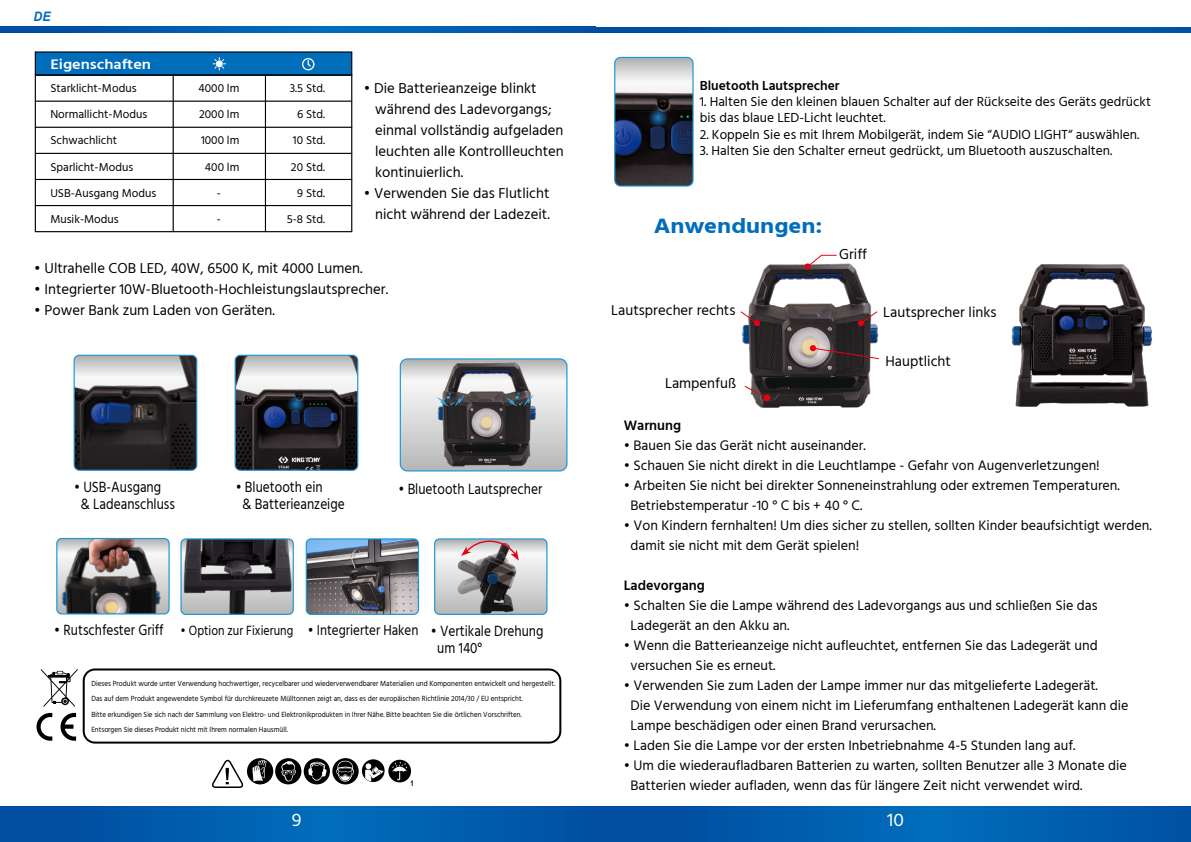
<style>
.page{position:relative;width:1191px;height:842px;background:#fff}
.page>*{position:absolute;margin:0;border:0;box-sizing:border-box;transform-origin:0 0}
.t1{font:700 21.4px "Hind Madurai";color:#006ebb;scale:1.14 1}
.t2{font:18.6px "Hind Madurai";color:#fff;scale:1.04 1}
.t3{font:15.2px/17px "Hind Madurai";color:#000;scale:.88 1}
.t4{font:14.8px/20.8px "Hind Madurai";color:#000}
.t5{font:600 14.2px "Hind Madurai";color:#fff;scale:1.14 1}
.t6{font:14px/20px "Hind Madurai";color:#000}
.t7{font:600 14px "Hind Madurai";color:#000}
.t8{font:13.6px "Hind Madurai";color:#000;scale:.88 1}
.t9{font:13.4px/16.2px "Hind Madurai";color:#000}
.t10{font:600 13.4px "Hind Madurai";color:#000}
.t11{font:italic 700 13px "Arial Narrow";color:#006ebb;scale:1.14 1}
.t12{font:11.8px "Hind Madurai";color:#000}
.t13{font:700 8px "Arial";color:#000;scale:.74 1}
.t14{font:7.6px/15px "Hind Madurai";color:#000;scale:.93 1}
.s1{font-size:15.2px}
.s2{font-size:14.8px}
</style>
<div class="page">
<svg style="left:595px;top:806px;width:596px;height:36px"></svg>
<svg style="left:595px;top:30px;width:596px;height:2px"></svg>
<svg style="left:0;top:806px;width:595px;height:36px"></svg>
<svg style="left:0;top:30px;width:595px;height:2px"></svg>
<img style="left:741px;top:263px;width:138px;height:145px">
<svg style="left:743px;top:385px;width:28px;height:17px"></svg>
<svg style="left:804px;top:254px;width:33px;height:16px"></svg>
<svg style="left:857px;top:311px;width:21px;height:16px"></svg>
<svg style="left:740px;top:311px;width:20px;height:16px"></svg>
<svg style="left:812px;top:347px;width:67px;height:13px"></svg>
<div style="left:809px;top:345px;width:7px;height:6px;background:#e60013;border-radius:50%"></div>
<img style="left:616px;top:57px;width:77px;height:129px">
<svg style="left:647px;top:107px;width:20px;height:20px"></svg>
<div style="left:614px;top:57px;width:79px;height:130px;border:1px solid #1c96d4;border-radius:6px"></div>
<svg style="left:400px;top:359px;width:167px;height:112px"></svg>
<img style="left:1011px;top:264px;width:142px;height:143px">
<img style="left:74px;top:355px;width:123px;height:115px">
<img style="left:236px;top:355px;width:122px;height:115px">
<svg style="left:287px;top:395px;width:17px;height:18px"></svg>
<div style="left:74px;top:355px;width:123px;height:116px;border:1px solid #1c96d4;border-radius:5px"></div>
<div style="left:234px;top:355px;width:124px;height:116px;border:1px solid #1c96d4;border-radius:5px"></div>
<svg style="left:436px;top:540px;width:111px;height:73px"></svg>
<img style="left:58px;top:538px;width:109px;height:76px">
<img style="left:182px;top:540px;width:110px;height:73px">
<img style="left:306px;top:540px;width:111px;height:73px">
<div style="left:56px;top:538px;width:114px;height:76px;border:1px solid #1c96d4;border-radius:5px"></div>
<div style="left:180px;top:538px;width:114px;height:77px;border:1px solid #1c96d4;border-radius:5px"></div>
<div style="left:306px;top:538px;width:113px;height:77px;border:1px solid #1c96d4;border-radius:5px"></div>
<div style="left:434px;top:538px;width:113px;height:77px;border:1px solid #1c96d4;border-radius:5px"></div>
<svg style="left:332px;top:758px;width:27px;height:26px"></svg>
<svg style="left:336px;top:760px;width:18px;height:22px"></svg>
<div style="left:247px;top:758px;width:26px;height:26px;background:#000;border-radius:50%"></div>
<svg style="left:252px;top:760px;width:15px;height:21px"></svg>
<div style="left:275px;top:758px;width:26px;height:26px;background:#000;border-radius:50%"></div>
<svg style="left:281px;top:761px;width:15px;height:20px"></svg>
<div style="left:304px;top:758px;width:26px;height:26px;background:#000;border-radius:50%"></div>
<svg style="left:308px;top:761px;width:19px;height:20px"></svg>
<svg style="left:212px;top:760px;width:31px;height:28px"></svg>
<svg style="left:362px;top:759px;width:22px;height:23px"></svg>
<div style="left:388px;top:760px;width:23px;height:22px;background:#000;border-radius:50%"></div>
<svg style="left:392px;top:762px;width:15px;height:18px"></svg>
<div style="left:83px;top:668px;width:478px;height:76px;border:2px solid #000;border-radius:11px"></div>
<svg style="left:36px;top:713px;width:16px;height:28px"></svg>
<svg style="left:60px;top:713px;width:16px;height:28px"></svg>
<svg style="left:41px;top:669px;width:37px;height:38px"></svg>
<div style="left:35px;top:52px;width:317px;height:23px;background:#006ebb"></div>
<svg style="left:212px;top:57px;width:14px;height:14px"></svg>
<div style="left:302px;top:58px;width:12px;height:12px;border:1px solid #fff;border-radius:50%"></div>
<svg style="left:307px;top:61px;width:5px;height:7px"></svg>
<hr style="left:35px;top:74px;width:317px;height:2px;background:#000">
<hr style="left:35px;top:75px;width:1px;height:157px;background:#000">
<hr style="left:173px;top:75px;width:1px;height:157px;background:#000">
<hr style="left:265px;top:75px;width:1px;height:157px;background:#000">
<hr style="left:351px;top:75px;width:1px;height:157px;background:#000">
<hr style="left:35px;top:101px;width:317px;height:1px;background:#000">
<hr style="left:35px;top:127px;width:317px;height:1px;background:#000">
<hr style="left:35px;top:153px;width:317px;height:1px;background:#000">
<hr style="left:35px;top:179px;width:317px;height:1px;background:#000">
<hr style="left:35px;top:205px;width:317px;height:1px;background:#000">
<hr style="left:35px;top:231px;width:317px;height:1px;background:#000">
<svg style="left:595px;top:27px;width:596px;height:3px"></svg>
<svg style="left:0;top:27px;width:595px;height:3px"></svg>
<p class="t11" style="left:34px;top:7px;width:16px">DE</p>
<p class="t5" style="left:50px;top:56px;width:90px">Eigenschaften</p>
<p class="t12" style="left:50px;top:81px;width:88px">Starklicht-Modus</p>
<p class="t12" style="left:50px;top:107px;width:98px">Normallicht-Modus</p>
<p class="t12" style="left:50px;top:133px;width:68px">Schwachlicht</p>
<p class="t12" style="left:50px;top:160px;width:84px">Sparlicht-Modus</p>
<p class="t12" style="left:50px;top:186px;width:107px">USB-Ausgang Modus</p>
<p class="t12" style="left:50px;top:212px;width:70px">Musik-Modus</p>
<p class="t12" style="left:198px;top:81px;width:42px">4000 lm</p>
<p class="t12" style="left:199px;top:107px;width:42px">2000 lm</p>
<p class="t12" style="left:201px;top:133px;width:40px">1000 lm</p>
<p class="t12" style="left:205px;top:160px;width:36px">400 lm</p>
<p class="t12" style="left:217px;top:186px;width:6px">-</p>
<p class="t12" style="left:217px;top:212px;width:6px">-</p>
<p class="t12" style="left:290px;top:81px;width:37px">3.5 Std.</p>
<p class="t12" style="left:297px;top:107px;width:30px">6 Std.</p>
<p class="t12" style="left:293px;top:133px;width:34px">10 Std.</p>
<p class="t12" style="left:291px;top:160px;width:36px">20 Std.</p>
<p class="t12" style="left:297px;top:186px;width:29px">9 Std.</p>
<p class="t12" style="left:287px;top:212px;width:40px">5-8 Std.</p>
<p class="t4" style="left:375px;top:79px;width:190px;text-indent:-11px">• Die Batterieanzeige blinkt während des Ladevorgangs; einmal vollständig aufgeladen leuchten alle Kontrollleuchten kontinuierlich.</p>
<p class="t4" style="left:364px;top:183px;width:187px;text-align:right">• Verwenden Sie das Flutlicht nicht während der Ladezeit.</p>
<p class="t4" style="left:34px;top:259px;width:330px">• Ultrahelle COB LED, 40W, 6500 K, mit 4000 Lumen.</p>
<p class="t4" style="left:34px;top:280px;width:355px">• Integrierter 10W-Bluetooth-Hochleistungslautsprecher.</p>
<p class="t4" style="left:34px;top:300px;width:242px">• Power Bank zum Laden von Geräten.</p>
<p class="t3" style="left:242px;top:480px;width:118px;text-indent:-7px">• Bluetooth ein<br>&amp; Batterieanzeige</p>
<p class="t3" style="left:74px;top:480px;width:100px">• USB-Ausgang</p>
<p class="t3" style="left:398px;top:482px;width:165px">• Bluetooth Lautsprecher</p>
<p class="t3" style="left:81px;top:497px;width:109px">&amp; Ladeanschluss</p>
<p class="t8" style="left:54px;top:622px;width:415px"><span class="s1">• Rutschfester Griff</span> • Option zur Fixierung <span class="s2">• Integrierter Haken</span></p>
<p class="t3" style="left:437px;top:623px;width:122px;text-indent:-7px">• Vertikale Drehung um 140°</p>
<p class="t14" style="left:91px;top:677px;width:500px">Dieses Produkt wurde unter Verwendung hochwertiger, recycelbarer und wiederverwendbarer Materialien und Komponenten entwickelt und hergestellt.<br>Das auf dem Produkt angewendete Symbol für durchkreuzete Mülltonnen zeigt an, dass es der europäischen Richtlinie 2014/30 / EU entspricht.<br>Bitte erkundigen Sie sich nach der Sammlung von Elektro- und Elektronikprodukten in Ihrer Nähe. Bitte beachten Sie die örtlichen Vorschriften.<br>Entsorgen Sie dieses Produkt nicht mit Ihrem normalen Hausmüll.</p>
<p class="t13" style="left:410px;top:777px;width:6px">1</p>
<p class="t10" style="left:700px;top:77px;width:141px">Bluetooth Lautsprecher</p>
<p class="t9" style="left:700px;top:95px;width:452px">1. Halten Sie den kleinen blauen Schalter auf der Rückseite des Geräts gedrückt bis das blaue LED-Licht leuchtet.</p>
<p class="t9" style="left:700px;top:127px;width:441px">2. Koppeln Sie es mit Ihrem Mobilgerät, indem Sie “AUDIO LIGHT“ auswählen.</p>
<p class="t9" style="left:700px;top:143px;width:414px">3. Halten Sie den Schalter erneut gedrückt, um Bluetooth auszuschalten.</p>
<h1 class="t1" style="left:654px;top:212px;width:149px">Anwendungen:</h1>
<p class="t4" style="left:839px;top:245px;width:29px">Griff</p>
<p class="t4" style="left:611px;top:300px;width:126px">Lautsprecher rechts</p>
<p class="t4" style="left:883px;top:303px;width:115px">Lautsprecher links</p>
<p class="t4" style="left:885px;top:351px;width:67px">Hauptlicht</p>
<p class="t4" style="left:665px;top:374px;width:72px">Lampenfuß</p>
<p class="t7" style="left:624px;top:417px;width:59px">Warnung</p>
<p class="t6" style="left:624px;top:437px;width:244px">• Bauen Sie das Gerät nicht auseinander.</p>
<p class="t6" style="left:624px;top:457px;width:477px">• Schauen Sie nicht direkt in die Leuchtlampe - Gefahr von Augenverletzungen!</p>
<p class="t6" style="left:630px;top:477px;width:491px;text-indent:-7px">• Arbeiten Sie nicht bei direkter Sonneneinstrahlung oder extremen Temperaturen.<br>Betriebstemperatur -10 ° C bis + 40 ° C.</p>
<p class="t6" style="left:630px;top:516px;width:522px;text-indent:-7px">• Von Kindern fernhalten! Um dies sicher zu stellen, sollten Kinder beaufsichtigt werden. damit sie nicht mit dem Gerät spielen!</p>
<p class="t7" style="left:624px;top:577px;width:83px">Ladevorgang</p>
<p class="t6" style="left:630px;top:596px;width:468px;text-indent:-7px">• Schalten Sie die Lampe während des Ladevorgangs aus und schließen Sie das<br>Ladegerät an den Akku an.</p>
<p class="t6" style="left:630px;top:636px;width:468px;text-indent:-7px">• Wenn die Batterieanzeige nicht aufleuchtet, entfernen Sie das Ladegerät und versuchen Sie es erneut.</p>
<p class="t6" style="left:630px;top:676px;width:499px;text-indent:-7px">• Verwenden Sie zum Laden der Lampe immer nur das mitgelieferte Ladegerät.<br>Die Verwendung von einem nicht im Lieferumfang enthaltenen Ladegerät kann die<br>Lampe beschädigen oder einen Brand verursachen.</p>
<p class="t6" style="left:624px;top:736px;width:453px">• Laden Sie die Lampe vor der ersten Inbetriebnahme 4-5 Stunden lang auf.</p>
<p class="t6" style="left:630px;top:756px;width:497px;text-indent:-7px">• Um die wiederaufladbaren Batterien zu warten, sollten Benutzer alle 3 Monate die<br>Batterien wieder aufladen, wenn das für längere Zeit nicht verwendet wird.</p>
<h2 class="t2" style="left:292px;top:808px;width:11px">9</h2>
<h2 class="t2" style="left:887px;top:808px;width:18px">10</h2>
</div>
